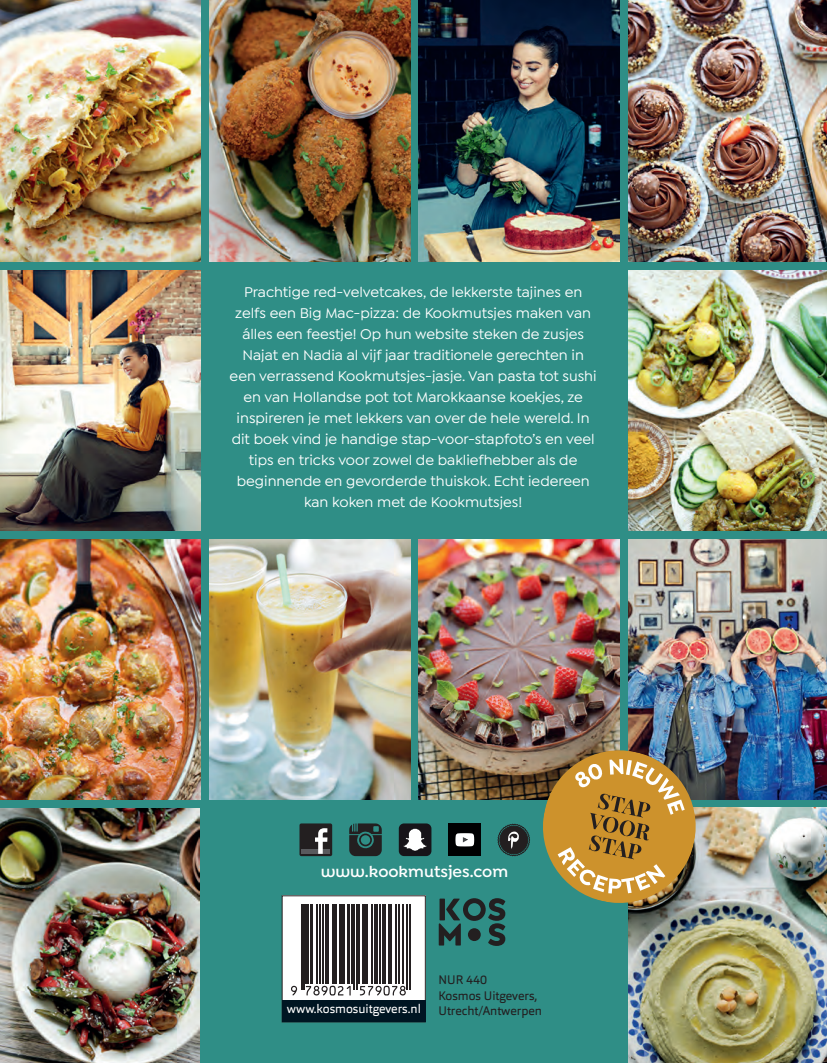
<style>
.page{position:relative;width:827px;height:1063px;background:#fff}
.page>*{position:absolute;margin:0;border:0;box-sizing:border-box;transform-origin:0 0}
.t1{font:600 16.5px "Isidora Sans Alt";color:#fff}
.t2{font:500 15px/21px "Isidora Sans";color:#fff;text-align:center}
.t3{font:12.3px/15.3px "Orgon";color:#231f20}
.t4{font:12.3px "Orgon";color:#fff}
</style>
<div class="page">
<div style="left:0;top:0;width:826px;height:1063px;background:#2f8e86"></div>
<img style="left:628px;top:0;width:198px;height:262px">
<img style="left:209px;top:539px;width:201px;height:260px">
<img style="left:628px;top:808px;width:198px;height:255px">
<img style="left:0;top:0;width:201px;height:262px">
<img style="left:0;top:271px;width:201px;height:260px">
<img style="left:0;top:539px;width:201px;height:260px">
<img style="left:209px;top:0;width:201px;height:262px">
<img style="left:418px;top:539px;width:201px;height:260px">
<img style="left:0;top:808px;width:200px;height:255px">
<img style="left:628px;top:271px;width:198px;height:260px">
<img style="left:628px;top:539px;width:198px;height:260px">
<img style="left:418px;top:0;width:201px;height:262px">
<svg style="left:438px;top:898px;width:67px;height:48px"></svg>
<div style="left:468px;top:928px;width:12px;height:13px;background:#231f20;border-radius:50%"></div>
<svg style="left:284px;top:897px;width:139px;height:103px;background:#c2c0c1"></svg>
<div style="left:282px;top:1000px;width:143px;height:22px;background:#001522"></div>
<svg style="left:291px;top:986px;width:6px;height:9px"></svg>
<hr style="left:301px;top:905px;width:1px;height:85px;background:#231f20">
<hr style="left:303px;top:905px;width:1px;height:85px;background:#231f20">
<hr style="left:305px;top:905px;width:4px;height:79px;background:#231f20">
<hr style="left:310px;top:905px;width:2px;height:79px;background:#231f20">
<hr style="left:316px;top:905px;width:1px;height:79px;background:#231f20">
<hr style="left:319px;top:905px;width:1px;height:79px;background:#231f20">
<hr style="left:323px;top:905px;width:1px;height:79px;background:#231f20">
<hr style="left:325px;top:905px;width:3px;height:79px;background:#231f20">
<hr style="left:332px;top:905px;width:2px;height:79px;background:#231f20">
<hr style="left:335px;top:905px;width:1px;height:79px;background:#231f20">
<hr style="left:339px;top:905px;width:2px;height:79px;background:#231f20">
<hr style="left:342px;top:905px;width:2px;height:79px;background:#231f20">
<svg style="left:306px;top:986px;width:44px;height:9px"></svg>
<hr style="left:347px;top:905px;width:2px;height:79px;background:#231f20">
<hr style="left:351px;top:905px;width:1px;height:79px;background:#231f20">
<hr style="left:354px;top:905px;width:1px;height:85px;background:#231f20">
<hr style="left:356px;top:905px;width:1px;height:85px;background:#231f20">
<hr style="left:358px;top:905px;width:1px;height:79px;background:#231f20">
<hr style="left:362px;top:905px;width:3px;height:79px;background:#231f20">
<hr style="left:366px;top:905px;width:1px;height:79px;background:#231f20">
<hr style="left:371px;top:905px;width:1px;height:79px;background:#231f20">
<hr style="left:374px;top:905px;width:4px;height:79px;background:#231f20">
<hr style="left:379px;top:905px;width:1px;height:79px;background:#231f20">
<hr style="left:382px;top:905px;width:4px;height:79px;background:#231f20">
<hr style="left:388px;top:905px;width:1px;height:79px;background:#231f20">
<hr style="left:390px;top:905px;width:1px;height:79px;background:#231f20">
<hr style="left:395px;top:905px;width:1px;height:79px;background:#231f20">
<svg style="left:360px;top:986px;width:46px;height:9px"></svg>
<hr style="left:398px;top:905px;width:1px;height:79px;background:#231f20">
<hr style="left:402px;top:905px;width:1px;height:79px;background:#231f20">
<hr style="left:406px;top:905px;width:2px;height:85px;background:#231f20">
<hr style="left:409px;top:905px;width:1px;height:85px;background:#231f20">
<img style="left:536px;top:744px;width:166px;height:166px">
<svg style="left:349px;top:823px;width:33px;height:33px"></svg>
<div style="left:399px;top:823px;width:32px;height:33px;background:#171419;border-radius:5px"></div>
<svg style="left:403px;top:828px;width:24px;height:23px"></svg>
<div style="left:448px;top:823px;width:33px;height:33px;background:#000001"></div>
<img style="left:457px;top:846px;width:16px;height:1px">
<svg style="left:455px;top:833px;width:19px;height:13px"></svg>
<div style="left:299px;top:823px;width:33px;height:33px;background:#231f20;border-radius:2px"></div>
<div style="left:302px;top:849px;width:28px;height:5px;background:#595a5d"></div>
<svg style="left:315px;top:828px;width:12px;height:26px"></svg>
<svg style="left:497px;top:824px;width:33px;height:32px"></svg>
<p class="t2" style="left:229px;top:282px;width:368px">Prachtige red-velvetcakes, de lekkerste tajines en zelfs een Big Mac-pizza: de Kookmutsjes maken van álles een feestje! Op hun website steken de zusjes Najat en Nadia al vijf jaar traditionele gerechten in een verrassend Kookmutsjes-jasje. Van pasta tot sushi en van Hollandse pot tot Marokkaanse koekjes, ze inspireren je met lekkers van over de hele wereld. In dit boek vind je handige stap-voor-stapfoto’s en veel tips en tricks voor zowel de bakliefhebber als de beginnende en gevorderde thuiskok. Echt iedereen kan koken met de Kookmutsjes!</p>
<p class="t1" style="left:321px;top:861px;width:189px">www.kookmutsjes.com</p>
<p class="t4" style="left:287px;top:1001px;width:136px">www.kosmosuitgevers.nl</p>
<p class="t3" style="left:438px;top:972px;width:105px">NUR 440<br>Kosmos Uitgevers,<br>Utrecht/Antwerpen</p>
</div>
